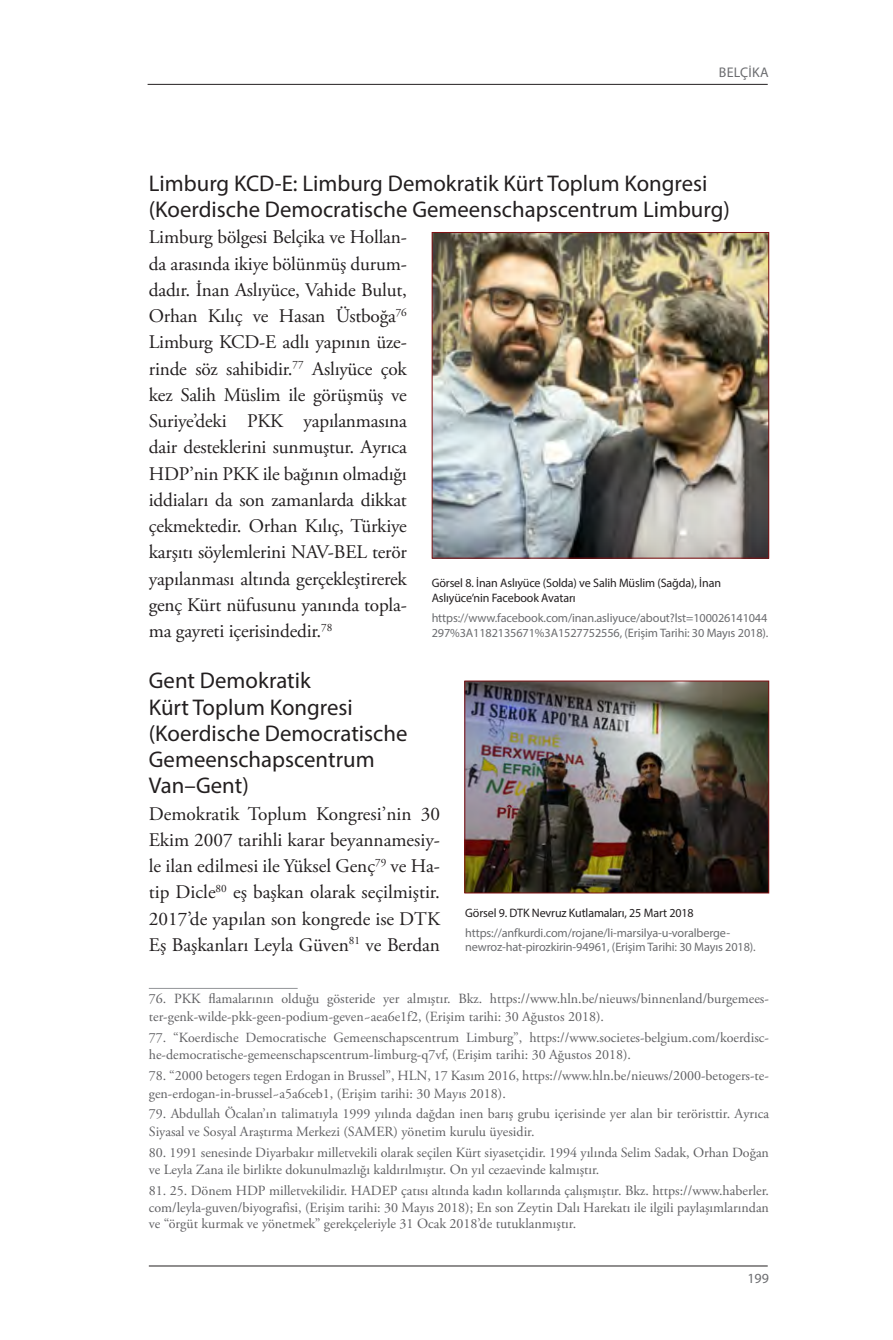
<style>
.page{position:relative;width:893px;height:1340px;background:#fff}
.page>*{position:absolute;margin:0;border:0;box-sizing:border-box;transform-origin:0 0}
.baslik_4{font:22.75px/26.2px "Myriad Pro";color:#231f20}
.Metin{font:19.25px/26.2px "Adobe Garamond Pro";letter-spacing:-.01em;color:#231f20;text-align:justify}
.dipnot{font:14px/17.5px "Adobe Garamond Pro";color:#5f5f62}
.t1{font:14px "Myriad Pro";letter-spacing:.02em;color:#6c6d70}
.Resim_Altı{font:12.25px/14.9px "Myriad Pro";letter-spacing:-.01em;color:#6c6d70}
.Resim_Altı-2{font:12.25px/14.9px "Myriad Pro";letter-spacing:-.01em;color:#231f20}
</style>
<div class="page">
<hr style="left:149px;top:1265px;width:619px;height:1px;background:#231f20">
<hr style="left:148px;top:84px;width:620px;height:1px;background:#231f20">
<hr style="left:149px;top:988px;width:149px;height:1px;background:#939598">
<img style="left:434px;top:234px;width:333px;height:322px">
<div style="left:432px;top:232px;width:337px;height:326px;border:1px solid #811114"></div>
<img style="left:467px;top:682px;width:300px;height:209px">
<div style="left:465px;top:680px;width:304px;height:213px;border:1px solid #811114"></div>
<p class="t1" style="left:719px;top:64px;width:51px">BELÇiKA</p>
<p class="baslik_4" style="left:149px;top:170px;width:583px">Limburg KCD-E: Limburg Demokratik Kürt Toplum Kongresi (Koerdische Democratische Gemeenschapscentrum Limburg)</p>
<p class="Metin" style="left:149px;top:225px;width:260px">Limburg bölgesi Belçika ve Hollan&shy;da arasında ikiye bölünmüş durum&shy;dadır. İnan Aslıyüce, Vahide Bulut, Orhan Kılıç ve Hasan Üstboğa<sup>76<br></sup>Limburg KCD-E adlı yapının üze&shy;rinde söz sahibidir.<sup>77</sup> Aslıyüce çok kez Salih Müslim ile görüşmüş ve Suriye’deki PKK yapılanmasına dair desteklerini sunmuştur. Ayrıca HDP’nin PKK ile bağının olmadığı iddiaları da son zamanlarda dikkat çekmektedir. Orhan Kılıç, Türkiye karşıtı söylemlerini NAV-BEL terör yapılanması altında gerçekleştirerek genç Kürt nüfusunu yanında topla&shy;ma gayreti içerisindedir.<sup>78</sup></p>
<p class="baslik_4" style="left:149px;top:667px;width:260px">Gent Demokratik<br>Kürt Toplum Kongresi (Koerdische Democratische<br>Gemeenschapscentrum<br>Van–Gent)</p>
<p class="Metin" style="left:149px;top:801px;width:293px">Demokratik Toplum Kongresi’nin 30<br>Ekim 2007 tarihli karar beyannamesiy&shy;le ilan edilmesi ile Yüksel Genç<sup>79</sup> ve Ha&shy;tip Dicle<sup>80</sup> eş başkan olarak seçilmiştir.<br>2017’de yapılan son kongrede ise DTK Eş Başkanları Leyla Güven<sup>81</sup> ve Berdan</p>
<p class="dipnot" style="left:149px;top:990px;width:622px">76. PKK flamalarının olduğu gösteride yer almıştır. Bkz. https://www.hln.be/nieuws/binnenland/burgemees&shy;ter-genk-wilde-pkk-geen-podium-geven~aea6e1f2, (Erişim tarihi: 30 Ağustos 2018).</p>
<p class="dipnot" style="left:149px;top:1028px;width:622px">77. “Koerdische Democratische Gemeenschapscentrum Limburg”, https://www.societes-belgium.com/koerdisc&shy;he-democratische-gemeenschapscentrum-limburg-q7vf, (Erişim tarihi: 30 Ağustos 2018).</p>
<p class="dipnot" style="left:149px;top:1067px;width:622px">78. “2000 betogers tegen Erdogan in Brussel”, HLN, 17 Kasım 2016, https://www.hln.be/nieuws/2000-betogers-te&shy;gen-erdogan-in-brussel~a5a6ceb1, (Erişim tarihi: 30 Mayıs 2018).</p>
<p class="dipnot" style="left:149px;top:1105px;width:622px">79. Abdullah Öcalan’ın talimatıyla 1999 yılında dağdan inen barış grubu içerisinde yer alan bir teröristtir. Ayrıca<br>Siyasal ve Sosyal Araştırma Merkezi (SAMER) yönetim kurulu üyesidir.</p>
<p class="dipnot" style="left:149px;top:1143px;width:622px">80. 1991 senesinde Diyarbakır milletvekili olarak seçilen Kürt siyasetçidir. 1994 yılında Selim Sadak, Orhan Doğan ve Leyla Zana ile birlikte dokunulmazlığı kaldırılmıştır. On yıl cezaevinde kalmıştır.</p>
<p class="dipnot" style="left:149px;top:1182px;width:622px;line-height:16.6px;text-align:justify">81. 25. Dönem HDP milletvekilidir. HADEP çatısı altında kadın kollarında çalışmıştır. Bkz. https://www.haberler. com/leyla-guven/biyografisi, (Erişim tarihi: 30 Mayıs 2018); En son Zeytin Dalı Harekatı ile ilgili paylaşımlarından ve “örgüt kurmak ve yönetmek” gerekçeleriyle 31 Ocak 2018’de tutuklanmıştır.</p>
<p class="Resim_Altı-2" style="left:432px;top:575px;width:291px">Görsel 8. İnan Aslıyüce (Solda) ve Salih Müslim (Sağda), İnan<br>Aslıyüce’nin Facebook Avatarı</p>
<p class="Resim_Altı" style="left:432px;top:610px;width:338px">https://www.facebook.com/inan.asliyuce/about?lst=100026141044<br>297%3A1182135671%3A1527752556, (Erişim Tarihi: 30 Mayıs 2018).</p>
<p class="Resim_Altı-2" style="left:465px;top:905px;width:230px">Görsel 9. DTK Nevruz Kutlamaları, 25 Mart 2018</p>
<p class="Resim_Altı" style="left:465px;top:924px;width:292px">https://anfkurdi.com/rojane/li-marsilya-u-voralberge&shy;newroz-hat-pirozkirin-94961, (Erişim Tarihi: 30 Mayıs 2018).</p>
<p class="t1" style="left:747px;top:1269px;width:23px">199</p>
</div>
